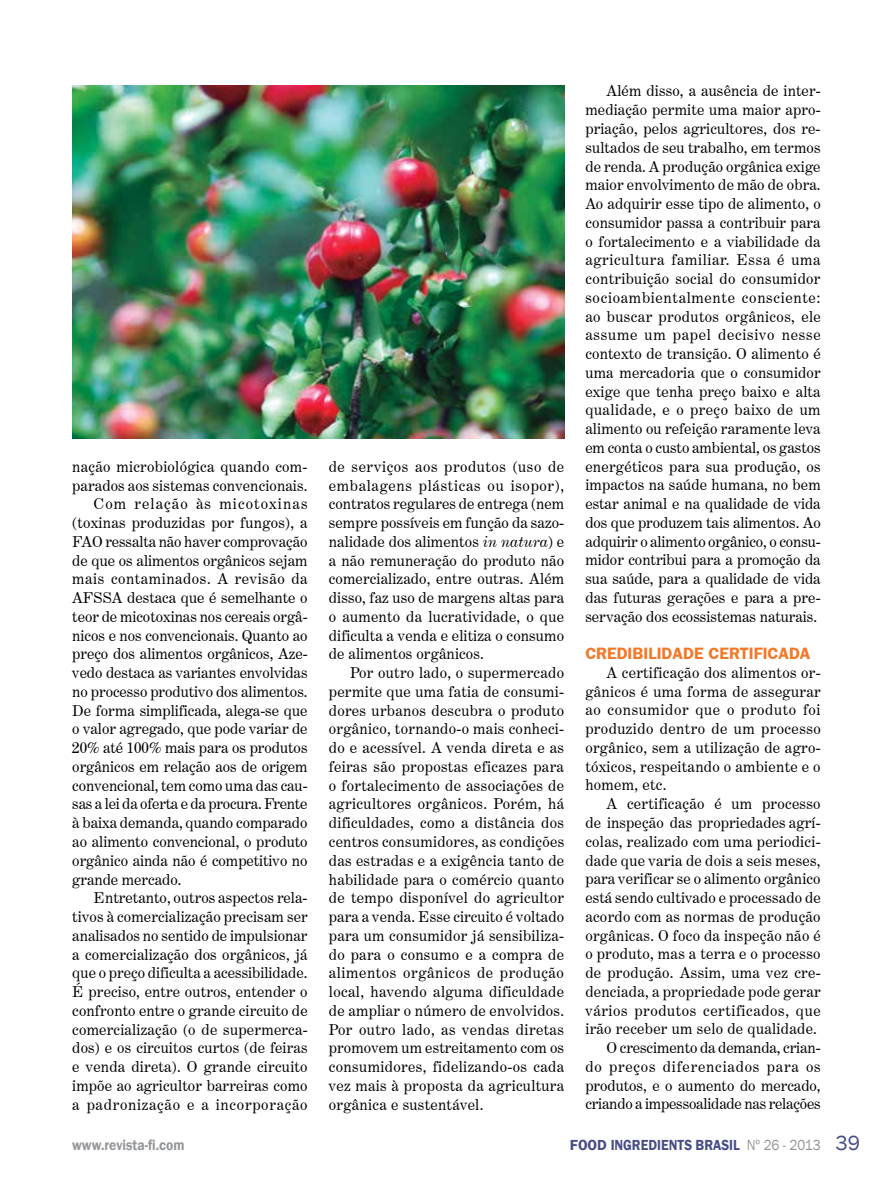
<style>
.page{position:relative;width:893px;height:1191px;background:#fff}
.page>*{position:absolute;margin:0;border:0;box-sizing:border-box;transform-origin:0 0}
.t1{font:700 16.5px "Frankfurt Gothic";color:#f47725}
.t2{font:15px/18.8px "Century Expanded BT";letter-spacing:.01em;color:#000;text-align:justify}
.t3{font:600 15px "Franklin Gothic";color:#464d87}
.t4{font:15px "Century Expanded BT";letter-spacing:-.01em;color:#000}
.t5{font:15px "Century Expanded BT";letter-spacing:.04em;color:#000}
.t6{font:15px "Century Expanded BT";letter-spacing:.05em;color:#000}
.t7{font:15px "Century Expanded BT";letter-spacing:.075em;color:#000}
.t8{font:600 15px "Franklin Gothic";color:#939598;scale:.9 1}
.s1{font-style:italic}
.s2{font-weight:400;color:#939598}
.s3{font-weight:400;font-size:21px}
</style>
<div class="page">
<img style="left:72px;top:85px;width:492px;height:353px">
<p class="t2" style="left:72px;top:457px;width:237px">nação microbiológica quando com-</p>
<p class="t2" style="left:72px;top:476px;width:237px">parados aos sistemas convencionais.</p>
<p class="t7" style="left:94px;top:495px;width:216px">Com relação às micotoxinas</p>
<p class="t2" style="left:72px;top:513px;width:237px">(toxinas produzidas por fungos), a</p>
<p class="t2" style="left:72px;top:532px;width:237px">FAO ressalta não haver comprovação</p>
<p class="t2" style="left:72px;top:551px;width:237px">de que os alimentos orgânicos sejam</p>
<p class="t5" style="left:72px;top:570px;width:237px">mais contaminados. A revisão da</p>
<p class="t2" style="left:72px;top:588px;width:237px">AFSSA destaca que é semelhante o</p>
<p class="t2" style="left:72px;top:607px;width:237px">teor de micotoxinas nos cereais orgâ-</p>
<p class="t2" style="left:72px;top:626px;width:237px">nicos e nos convencionais. Quanto ao</p>
<p class="t2" style="left:72px;top:644px;width:237px">preço dos alimentos orgânicos, Aze-</p>
<p class="t2" style="left:72px;top:663px;width:237px">vedo destaca as variantes envolvidas</p>
<p class="t2" style="left:72px;top:682px;width:237px">no processo produtivo dos alimentos.</p>
<p class="t2" style="left:72px;top:701px;width:237px">De forma simplificada, alega-se que</p>
<p class="t2" style="left:72px;top:719px;width:237px">o valor agregado, que pode variar de</p>
<p class="t2" style="left:72px;top:738px;width:237px">20% até 100% mais para os produtos</p>
<p class="t2" style="left:72px;top:757px;width:237px">orgânicos em relação aos de origem</p>
<p class="t2" style="left:72px;top:776px;width:237px">convencional, tem como uma das cau-</p>
<p class="t4" style="left:72px;top:795px;width:237px">sas a lei da oferta e da procura. Frente</p>
<p class="t2" style="left:72px;top:813px;width:237px">à baixa demanda, quando comparado</p>
<p class="t2" style="left:72px;top:832px;width:237px">ao alimento convencional, o produto</p>
<p class="t2" style="left:72px;top:851px;width:237px">orgânico ainda não é competitivo no</p>
<p class="t2" style="left:72px;top:869px;width:111px">grande mercado.</p>
<p class="t2" style="left:94px;top:888px;width:215px">Entretanto, outros aspectos rela-</p>
<p class="t2" style="left:72px;top:907px;width:237px">tivos à comercialização precisam ser</p>
<p class="t2" style="left:72px;top:926px;width:237px">analisados no sentido de impulsionar</p>
<p class="t2" style="left:72px;top:944px;width:237px">a comercialização dos orgânicos, já</p>
<p class="t2" style="left:72px;top:963px;width:237px">que o preço dificulta a acessibilidade.</p>
<p class="t2" style="left:72px;top:982px;width:237px">É preciso, entre outros, entender o</p>
<p class="t2" style="left:72px;top:1001px;width:237px">confronto entre o grande circuito de</p>
<p class="t2" style="left:72px;top:1019px;width:237px">comercialização (o de supermerca-</p>
<p class="t2" style="left:72px;top:1038px;width:237px">dos) e os circuitos curtos (de feiras</p>
<p class="t2" style="left:72px;top:1057px;width:237px">e venda direta). O grande circuito</p>
<p class="t2" style="left:72px;top:1076px;width:237px">impõe ao agricultor barreiras como</p>
<p class="t6" style="left:72px;top:1095px;width:237px">a padronização e a incorporação</p>
<p class="t2" style="left:329px;top:457px;width:237px">de serviços aos produtos (uso de embalagens plásticas ou isopor), contratos regulares de entrega (nem sempre possíveis em função da sazo&shy;nalidade dos alimentos <span class="s1">in natura</span>) e a não remuneração do produto não comercializado, entre outras. Além disso, faz uso de margens altas para o aumento da lucratividade, o que dificulta a venda e elitiza o consumo de alimentos orgânicos.</p>
<p class="t2" style="left:329px;top:663px;width:237px;text-indent:21px">Por outro lado, o supermercado permite que uma fatia de consumi&shy;dores urbanos descubra o produto orgânico, tornando-o mais conheci&shy;do e acessível. A venda direta e as feiras são propostas eficazes para o fortalecimento de associações de agricultores orgânicos. Porém, há dificuldades, como a distância dos centros consumidores, as condições das estradas e a exigência tanto de habilidade para o comércio quanto de tempo disponível do agricultor para a venda. Esse circuito é voltado para um consumidor já sensibiliza&shy;do para o consumo e a compra de alimentos orgânicos de produção local, havendo alguma dificuldade de ampliar o número de envolvidos.<br>Por outro lado, as vendas diretas promovem um estreitamento com os consumidores, fidelizando-os cada vez mais à proposta da agricultura orgânica e sustentável.</p>
<p class="t2" style="left:585px;top:82px;width:237px;text-indent:21px">Além disso, a ausência de inter&shy;mediação permite uma maior apro&shy;priação, pelos agricultores, dos re&shy;sultados de seu trabalho, em termos de renda. A produção orgânica exige maior envolvimento de mão de obra.<br>Ao adquirir esse tipo de alimento, o consumidor passa a contribuir para o fortalecimento e a viabilidade da agricultura familiar. Essa é uma contribuição social do consumidor socioambientalmente consciente: ao buscar produtos orgânicos, ele assume um papel decisivo nesse contexto de transição. O alimento é uma mercadoria que o consumidor exige que tenha preço baixo e alta qualidade, e o preço baixo de um alimento ou refeição raramente leva em conta o custo ambiental, os gastos energéticos para sua produção, os impactos na saúde humana, no bem estar animal e na qualidade de vida dos que produzem tais alimentos. Ao adquirir o alimento orgânico, o consu&shy;midor contribui para a promoção da sua saúde, para a qualidade de vida das futuras gerações e para a pre&shy;servação dos ecossistemas naturais.</p>
<p class="t1" style="left:585px;top:644px;width:21px">CREDI</p>
<p class="t1" style="left:633px;top:644px;width:21px">BILIDADE</p>
<p class="t1" style="left:709px;top:644px;width:10px">CERTI</p>
<p class="t1" style="left:754px;top:644px;width:20px">FICADA</p>
<p class="t2" style="left:585px;top:663px;width:237px;text-indent:21px">A certificação dos alimentos or&shy;gânicos é uma forma de assegurar ao consumidor que o produto foi produzido dentro de um processo orgânico, sem a utilização de agro&shy;tóxicos, respeitando o ambiente e o homem, etc.</p>
<p class="t2" style="left:585px;top:794px;width:237px;text-align:right">A certificação é um processo<br>de inspeção das propriedades agrí&shy;colas, realizado com uma periodici&shy;dade que varia de dois a seis meses, para verificar se o alimento orgânico está sendo cultivado e processado de acordo com as normas de produção orgânicas. O foco da inspeção não é o produto, mas a terra e o processo de produção. Assim, uma vez cre&shy;denciada, a propriedade pode gerar vários produtos certificados, que irão receber um selo de qualidade.<br>O crescimento da demanda, crian-<br>do preços diferenciados para os produtos, e o aumento do mercado, criando a impessoalidade nas relações</p>
<p class="t8" style="left:72px;top:1135px;width:126px">www.revista-fi.com</p>
<p class="t3" style="left:570px;top:1135px;width:292px">FOOD INGREDIENTS BRASIL <span class="s2">Nº 26 - 2013</span> <span class="s3">39</span></p>
</div>
